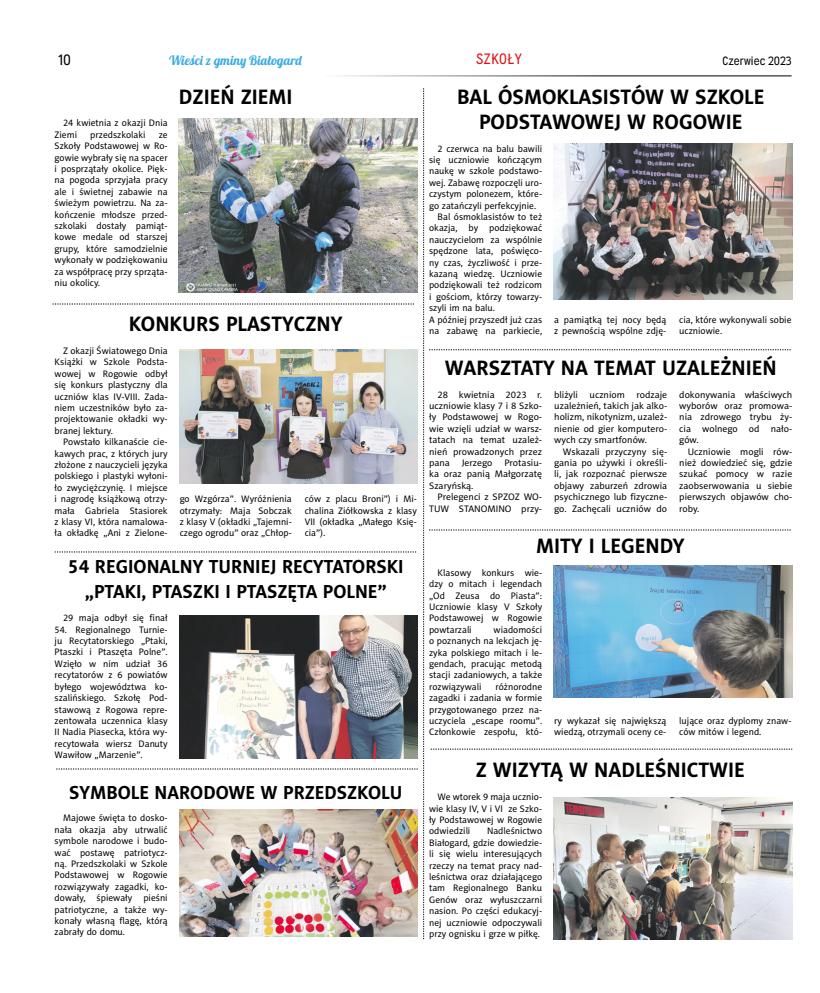
<style>
.page{position:relative;width:820px;height:993px;background:#fff}
.page>*{position:absolute;margin:0;border:0;box-sizing:border-box;transform-origin:0 0}
.t1{font:700 21px/25.2px "Naomi Sans EFN";color:#000;text-align:center}
.t2{font:700 19px/25.2px "Naomi Sans EFN";color:#000;text-align:center}
.t3{font:15px "Wyvern Rg";letter-spacing:.05em;color:#e30f13}
.t4{font:15px "Wyvern Rg";color:#000}
.t5{font:13px "Lobster 1.4";color:#3bace2}
.t6{font:12px "Wyvern Rg";color:#000}
.t7{font:9.5px/11.4px "Naomi Sans EFN";color:#000;text-align:justify}
</style>
<div class="page">
<hr style="left:325px;top:75px;width:466px;height:1px;background:#000">
<img style="left:179px;top:118px;width:238px;height:175px">
<img style="left:179px;top:349px;width:238px;height:134px">
<img style="left:179px;top:615px;width:238px;height:143px">
<img style="left:179px;top:809px;width:238px;height:127px">
<svg style="left:52px;top:304px;width:362px;height:1px"></svg>
<svg style="left:55px;top:551px;width:361px;height:1px"></svg>
<svg style="left:56px;top:768px;width:361px;height:1px"></svg>
<img style="left:423px;top:88px;width:369px;height:850px">
<h3 class="t4" style="left:58px;top:51px;width:14px">10</h3>
<h3 class="t5" style="left:169px;top:52px;width:134px">Wieści z gminy Białogard</h3>
<h3 class="t3" style="left:476px;top:50px;width:48px">SZKOŁY</h3>
<p class="t6" style="left:722px;top:53px;width:71px">Czerwiec 2023</p>
<h1 class="t1" style="left:179px;top:84px;width:115px">DZIEŃ ZIEMI</h1>
<p class="t7" style="left:55px;top:117px;width:114px;text-indent:9px">24 kwietnia z okazji Dnia<br>Ziemi</p>
<h1 class="t1" style="left:457px;top:84px;width:308px">BAL ÓSMOKLASISTÓW W SZKOLE<br>PODSTAWOWEJ W ROGOWIE</h1>
<p class="t7" style="left:437px;top:142px;width:106px">2 czerwca na balu bawili</p>
<p class="t7" style="left:429px;top:154px;width:114px">się uczniowie kończącym</p>
<p class="t7" style="left:429px;top:165px;width:114px">naukę w szkole podstawo-</p>
<p class="t7" style="left:429px;top:177px;width:114px">wej. Zabawę rozpoczęli uro-</p>
<p class="t7" style="left:429px;top:188px;width:114px">czystym polonezem, które-</p>
<p class="t7" style="left:429px;top:199px;width:108px">go zatańczyli perfekcyjnie.</p>
<p class="t7" style="left:437px;top:211px;width:106px">Bal ósmoklasistów to też</p>
<p class="t7" style="left:429px;top:222px;width:114px">okazja, by podziękować</p>
<p class="t7" style="left:429px;top:234px;width:114px">nauczycielom za wspólnie</p>
<p class="t7" style="left:429px;top:245px;width:114px">spędzone lata, poświęco-</p>
<p class="t7" style="left:429px;top:256px;width:114px">ny czas, życzliwość i prze-</p>
<p class="t7" style="left:429px;top:268px;width:114px">kazaną wiedzę. Uczniowie</p>
<p class="t7" style="left:429px;top:279px;width:114px">podziękowali też rodzicom</p>
<p class="t7" style="left:429px;top:291px;width:114px">i gościom, którzy towarzy-</p>
<p class="t7" style="left:429px;top:302px;width:67px">szyli im na balu.</p>
<p class="t7" style="left:429px;top:313px;width:114px">A później przyszedł już czas</p>
<p class="t7" style="left:429px;top:325px;width:114px">na zabawę na parkiecie,</p>
<p class="t7" style="left:554px;top:313px;width:114px">a pamiątką tej nocy będą z pewnością wspólne zdję-</p>
<p class="t7" style="left:679px;top:313px;width:114px">cia, które wykonywali sobie uczniowie.</p>
<p class="t7" style="left:90px;top:129px;width:57px">przedszkolaki</p>
<p class="t7" style="left:55px;top:129px;width:114px;text-indent:104px">ze Szkoły Podstawowej w Ro&shy;gowie wybrały się na spacer i posprzątały okolice. Pięk&shy;na pogoda sprzyjała pracy ale i świetnej zabawie na świeżym powietrzu. Na za&shy;kończenie młodsze przed&shy;szkolaki dostały pamiąt&shy;kowe medale od starszej grupy, które samodzielnie wykonały w podziękowaniu za współpracę przy sprząta&shy;niu okolicy.</p>
<h1 class="t1" style="left:129px;top:311px;width:215px">KONKURS PLASTYCZNY</h1>
<p class="t7" style="left:55px;top:345px;width:114px;text-indent:9px">Z okazji Światowego Dnia Książki w Szkole Podsta&shy;wowej w Rogowie odbył się konkurs plastyczny dla uczniów klas IV-VIII. Zada&shy;niem uczestników było za&shy;projektowanie okładki wy&shy;branej lektury.</p>
<p class="t7" style="left:55px;top:436px;width:114px;text-indent:9px">Powstało kilkanaście cie&shy;kawych prac, z których jury złożone z nauczycieli języka polskiego i plastyki wyłoni&shy;ło zwyciężczynię. I miejsce i nagrodę książkową otrzy&shy;mała Gabriela Stasiorek z klasy VI, która namalowa&shy;ła okładkę „Ani z Zielone-</p>
<h1 class="t1" style="left:444px;top:355px;width:333px">WARSZTATY NA TEMAT UZALEŻNIEŃ</h1>
<p class="t7" style="left:429px;top:388px;width:114px;text-indent:9px">28 kwietnia 2023 r. uczniowie klasy 7 i 8 Szko&shy;ły Podstawowej w Rogo&shy;wie wzięli udział w warsz&shy;tatach na temat uzależ&shy;nień prowadzonych przez pana Jerzego Protasiu&shy;ka oraz panią Małgorzatę Szaryńską.</p>
<p class="t7" style="left:429px;top:491px;width:114px;text-align:right">Prelegenci z SPZOZ WO-<br>TUW STANOMINO przy-</p>
<p class="t7" style="left:679px;top:388px;width:114px">dokonywania właściwych wyborów oraz promowa&shy;nia zdrowego trybu ży&shy;cia wolnego od nało&shy;gów.</p>
<p class="t7" style="left:679px;top:445px;width:114px;text-indent:9px">Uczniowie mogli rów&shy;nież dowiedzieć się, gdzie szukać pomocy w razie zaobserwowania u siebie pierwszych objawów cho&shy;roby.</p>
<h1 class="t1" style="left:536px;top:533px;width:150px">MITY I LEGENDY</h1>
<p class="t7" style="left:429px;top:566px;width:114px;text-indent:9px">Klasowy konkurs wie&shy;dzy o mitach i legendach „Od Zeusa do Piasta”:<br>Uczniowie klasy V Szkoły Podstawowej w Rogowie powtarzali</p>
<p class="t7" style="left:554px;top:388px;width:114px">bliżyli uczniom rodzaje uzależnień, takich jak alko&shy;holizm, nikotynizm, uzależ&shy;nienie od gier komputero&shy;wych czy smartfonów.</p>
<p class="t7" style="left:554px;top:445px;width:114px;text-indent:9px">Wskazali przyczyny się&shy;gania po używki i określi&shy;li, jak rozpoznać pierwsze objawy zaburzeń zdrowia psychicznego lub fizyczne&shy;go. Zachęcali uczniów do</p>
<p class="t7" style="left:180px;top:493px;width:114px">go Wzgórza”. Wyróżnienia otrzymały: Maja Sobczak z klasy V (okładki „Tajemni&shy;czego ogrodu” oraz „Chłop-</p>
<p class="t7" style="left:304px;top:493px;width:114px">ców z placu Broni”) i Mi&shy;chalina Ziółkowska z klasy VII (okładka „Małego Księ&shy;cia”).</p>
<h2 class="t2" style="left:68px;top:554px;width:337px">54 REGIONALNY TURNIEJ RECYTATORSKI „PTAKI, PTASZKI I PTASZĘTA POLNE”</h2>
<p class="t7" style="left:63px;top:612px;width:106px">29 maja odbył się finał</p>
<p class="t7" style="left:55px;top:623px;width:114px">54. Regionalnego Turnie&shy;ju Recytatorskiego „Ptaki, Ptaszki i Ptaszęta Polne”.<br>Wzięło w nim udział 36 recytatorów z 6 powiatów byłego województwa ko&shy;szalińskiego. Szkołę Pod&shy;stawową z Rogowa repre&shy;zentowała uczennica klasy II Nadia Piasecka, która wy&shy;recytowała wiersz Danuty Wawiłow „Marzenie”.</p>
<h2 class="t2" style="left:69px;top:779px;width:334px">SYMBOLE NARODOWE W PRZEDSZKOLU</h2>
<p class="t7" style="left:55px;top:812px;width:114px;text-indent:9px">Majowe święta to dosko&shy;nała okazja aby utrwalić symbole narodowe i budo&shy;wać postawę patriotycz&shy;ną. Przedszkolaki w Szkole Podstawowej w Rogowie rozwiązywały zagadki, ko&shy;dowały, śpiewały pieśni patriotyczne, a także wy&shy;konały własną flagę, którą zabrały do domu.</p>
<p class="t7" style="left:429px;top:623px;width:114px;text-indent:64px">wiadomości o poznanych na lekcjach ję&shy;zyka polskiego mitach i le&shy;gendach, pracując metodą stacji zadaniowych, a także rozwiązywali</p>
<p class="t7" style="left:429px;top:680px;width:114px;text-indent:66px">różnorodne zagadki i zadania w formie przygotowanego przez na&shy;uczyciela „escape roomu”.<br>Członkowie zespołu, któ-</p>
<p class="t7" style="left:554px;top:714px;width:114px">ry wykazał się największą wiedzą, otrzymali oceny ce-</p>
<p class="t7" style="left:679px;top:714px;width:114px">lujące oraz dyplomy znaw&shy;ców mitów i legend.</p>
<h1 class="t1" style="left:475px;top:757px;width:270px">Z WIZYTĄ W NADLEŚNICTWIE</h1>
<p class="t7" style="left:429px;top:790px;width:114px;text-indent:9px">We wtorek 9 maja ucznio&shy;wie klasy IV, V i VI ze Szko&shy;ły Podstawowej w Rogowie odwiedzili</p>
<p class="t7" style="left:429px;top:825px;width:114px;text-indent:58px">Nadleśnictwo Białogard, gdzie dowiedzie&shy;li się wielu interesujących rzeczy na temat pracy nad&shy;leśnictwa oraz działającego tam Regionalnego Banku Genów oraz wyłuszczarni nasion. Po części edukacyj&shy;nej uczniowie odpoczywali przy ognisku i grze w piłkę.</p>
</div>
